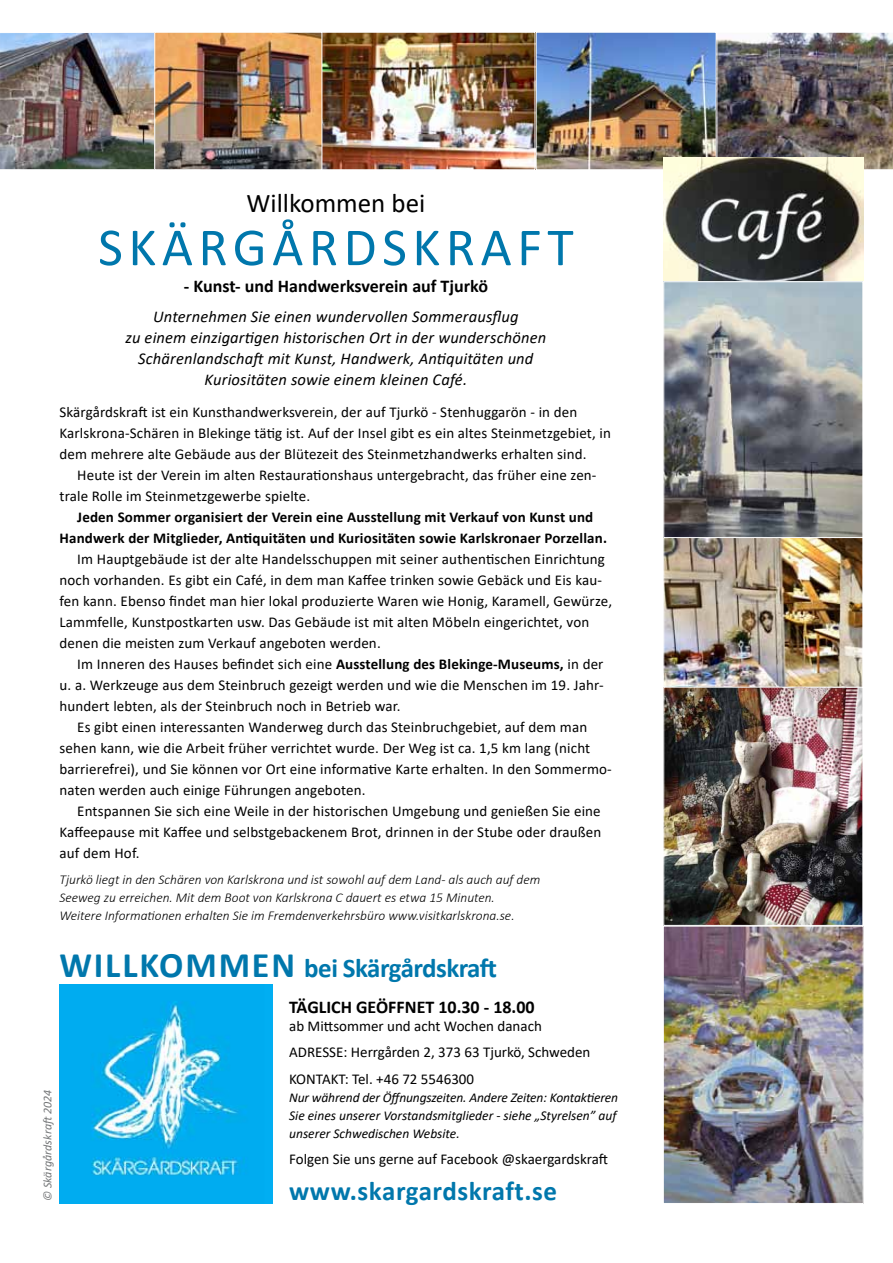
<style>
.page{position:relative;width:893px;height:1263px;background:#fff}
.page>*{position:absolute;margin:0;border:0;box-sizing:border-box;transform-origin:0 0}
.t1{font:54px "Calibri";letter-spacing:.1em;color:#0077ac}
.t2{font:700 27px "Calibri";letter-spacing:-.02em;color:#0077ac}
.t3{font:700 27px "Calibri";letter-spacing:.02em;color:#0077ac}
.t4{font:27px "Calibri";color:#000}
.t5{font:700 18px "Calibri";color:#000}
.t6{font:italic 16.5px/21px "Calibri";letter-spacing:.01em;color:#000;text-align:center}
.t7{font:15px/21px "Calibri";letter-spacing:.01em;color:#000}
.t8{font:700 15px/21px "Calibri";letter-spacing:.01em;color:#000;text-align:center}
.t9{font:italic 300 13.5px/18px "Calibri";color:#000}
.t10{font:italic 13.5px/18px "Calibri";color:#000;text-align:justify}
.t11{font:italic 12px "Calibri";color:#757779}
.s1{font-weight:700}
.s2{font-size:36px}
</style>
<div class="page">
<img style="left:60px;top:984px;width:212px;height:219px">
<img style="left:158px;top:32px;width:556px;height:138px">
<div style="left:536px;top:32px;width:180px;height:138px;border:1px solid #fff"></div>
<div style="left:321px;top:32px;width:214px;height:138px;border:1px solid #fff"></div>
<img style="left:0;top:32px;width:158px;height:138px">
<img style="left:716px;top:32px;width:177px;height:138px">
<div style="left:154px;top:32px;width:168px;height:138px;border:1px solid #fff"></div>
<img style="left:663px;top:157px;width:200px;height:530px">
<img style="left:665px;top:689px;width:197px;height:513px">
<div style="left:663px;top:687px;width:200px;height:239px;border:1px solid #fff"></div>
<div style="left:663px;top:926px;width:201px;height:278px;border:1px solid #fff"></div>
<div style="left:663px;top:281px;width:200px;height:257px;border:1px solid #fff"></div>
<h2 class="t4" style="left:246px;top:184px;width:180px">Willkommen bei</h2>
<h1 class="t1" style="left:98px;top:210px;width:477px">SKÄRGÅRDSKRAFT</h1>
<p class="t5" style="left:184px;top:273px;width:306px">- Kunst- und Handwerksverein auf Tjurkö</p>
<p class="t6" style="left:126px;top:305px;width:422px">Unternehmen Sie einen wundervollen Sommerausflug<br>zu einem einzigartigen historischen Ort in der wunderschönen Schärenlandschaft mit Kunst, Handwerk, Antiquitäten und Kuriositäten sowie einem kleinen Café.</p>
<p class="t7" style="left:60px;top:401px;width:553px">Skärgårdskraft ist ein Kunsthandwerksverein, der auf Tjurkö - Stenhuggarön - in den<br>Karlskrona-Schären in Blekinge tätig ist. Auf der Insel gibt es ein altes Steinmetzgebiet, in dem mehrere alte Gebäude aus der Blütezeit des Steinmetzhandwerks erhalten sind.</p>
<p class="t7" style="left:60px;top:464px;width:539px;text-indent:18px">Heute ist der Verein im alten Restaurationshaus untergebracht, das früher eine zen&shy;trale Rolle im Steinmetzgewerbe spielte.</p>
<p class="t8" style="left:60px;top:507px;width:549px">Jeden Sommer organisiert der Verein eine Ausstellung mit Verkauf von Kunst und<br>Handwerk der Mitglieder, Antiquitäten und Kuriositäten sowie Karlskronaer Porzellan.</p>
<p class="t7" style="left:60px;top:548px;width:554px;text-indent:18px">Im Hauptgebäude ist der alte Handelsschuppen mit seiner authentischen Einrichtung noch vorhanden. Es gibt ein Café, in dem man Kaffee trinken sowie Gebäck und Eis kau&shy;fen kann. Ebenso findet man hier lokal produzierte Waren wie Honig, Karamell, Gewürze, Lammfelle, Kunstpostkarten usw. Das Gebäude ist mit alten Möbeln eingerichtet, von denen die meisten zum Verkauf angeboten werden.</p>
<p class="t7" style="left:60px;top:653px;width:546px;text-align:justify;text-indent:18px">Im Inneren des Hauses befindet sich eine <span class="s1">Ausstellung des Blekinge-Museums,</span> in der u. a. Werkzeuge aus dem Steinbruch gezeigt werden und wie die Menschen im 19. Jahr&shy;hundert lebten, als der Steinbruch noch in Betrieb war.</p>
<p class="t7" style="left:60px;top:716px;width:554px;text-indent:18px">Es gibt einen interessanten Wanderweg durch das Steinbruchgebiet, auf dem man sehen kann, wie die Arbeit früher verrichtet wurde. Der Weg ist ca. 1,5 km lang (nicht barrierefrei), und Sie können vor Ort eine informative Karte erhalten. In den Sommermo&shy;naten werden auch einige Führungen angeboten.</p>
<p class="t7" style="left:60px;top:800px;width:543px;text-align:justify;text-indent:18px">Entspannen Sie sich eine Weile in der historischen Umgebung und genießen Sie eine Kaffeepause mit Kaffee und selbstgebackenem Brot, drinnen in der Stube oder draußen auf dem Hof.</p>
<p class="t9" style="left:60px;top:870px;width:482px">Tjurkö liegt in den Schären von Karlskrona und ist sowohl auf dem Land- als auch auf dem<br>Seeweg zu erreichen. Mit dem Boot von Karlskrona C dauert es etwa 15 Minuten.<br>Weitere Informationen erhalten Sie im Fremdenverkehrsbüro www.visitkarlskrona.se.</p>
<h2 class="t2" style="left:60px;top:949px;width:439px"><span class="s2">WILLKOMMEN</span> bei Skärgårdskraft</h2>
<p class="t5" style="left:289px;top:994px;width:247px">TÄGLICH GEÖFFNET 10.30 - 18.00</p>
<p class="t7" style="left:289px;top:1012px;width:303px;line-height:26.5px">ab Mittsommer und acht Wochen danach<br>ADRESSE: Herrgården 2, 373 63 Tjurkö, Schweden<br>KONTAKT: Tel. +46 72 5546300</p>
<p class="t10" style="left:289px;top:1088px;width:331px">Nur während der Öffnungszeiten. Andere Zeiten: Kontaktieren Sie eines unserer Vorstandsmitglieder - siehe „Styrelsen” auf unserer Schwedischen Website.</p>
<p class="t7" style="left:289px;top:1148px;width:321px">Folgen Sie uns gerne auf Facebook @skaergardskraft</p>
<h2 class="t3" style="left:289px;top:1172px;width:269px">www.skargardskraft.se</h2>
<p class="t11" style="left:39px;top:1201px;width:112px;rotate:-90deg">© Skärgårdskraft 2024</p>
</div>
